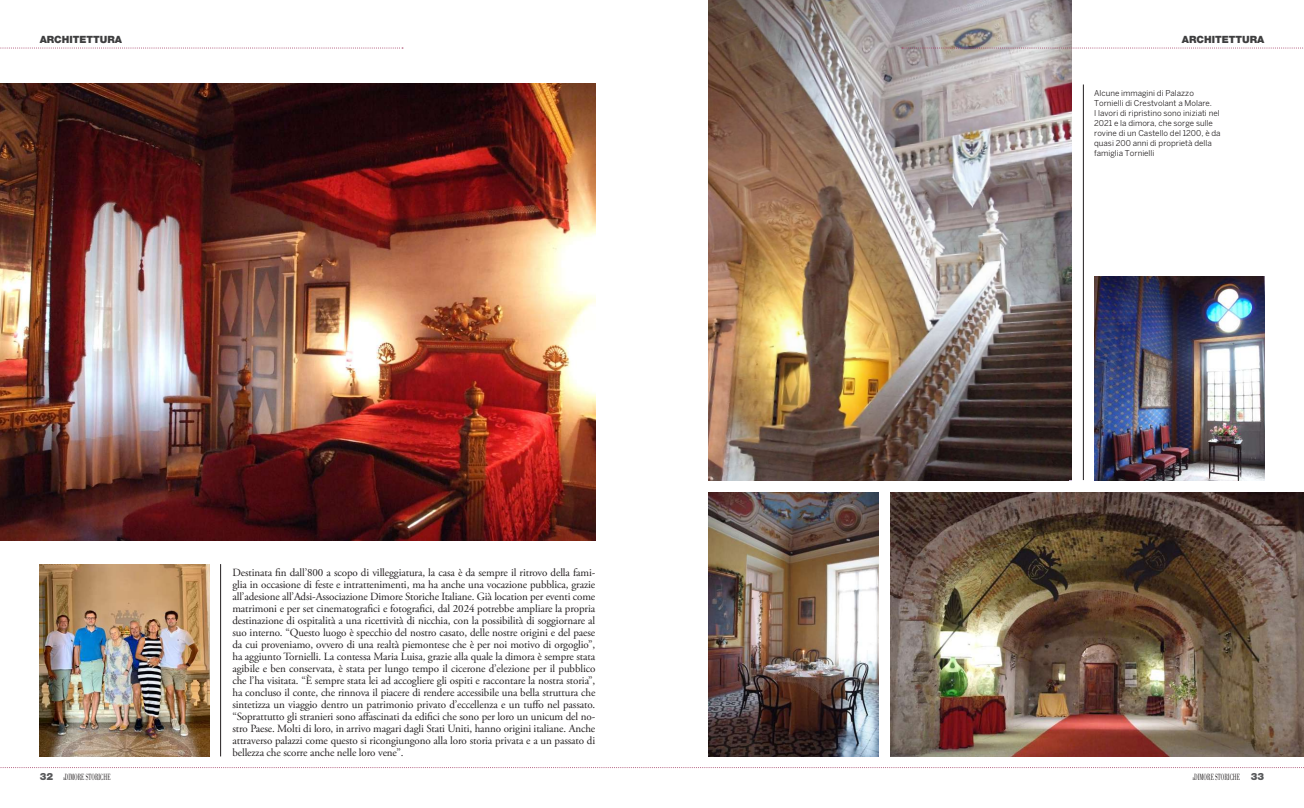
<style>
.page{position:relative;width:1304px;height:808px;background:#fff}
.page>*{position:absolute;margin:0;border:0;box-sizing:border-box;transform-origin:0 0}
.t1{font:11px/12px "Adobe Garamond Pro";letter-spacing:-.01em;color:#231f20;text-align:justify}
.t2{font:900 10px "Helvetica Neue LT Std";color:#3e3e3f}
.t3{font:900 10px "Helvetica Neue LT Std";color:#57585a}
.t4{font:9.3px "Bodoni Std";color:#231f20;scale:.57 1}
.t5{font:8px/10px "Benton Sans";color:#231f20}
.s1{font-style:italic;font-size:4.4px}
.s2{font-family:"Helvetica Neue LT Std";font-weight:900;font-size:10px;color:#57585a}
</style>
<div class="page">
<svg style="left:0;top:767px;width:1304px;height:1px"></svg>
<svg style="left:0;top:48px;width:403px;height:1px"></svg>
<hr style="left:1083px;top:84px;width:1px;height:396px;background:#231f20">
<hr style="left:220px;top:564px;width:1px;height:192px;background:#231f20">
<img style="left:709px;top:0;width:362px;height:480px">
<img style="left:0;top:84px;width:595px;height:456px">
<img style="left:890px;top:492px;width:414px;height:264px">
<img style="left:40px;top:564px;width:170px;height:192px">
<img style="left:1094px;top:276px;width:170px;height:204px">
<svg style="left:902px;top:48px;width:401px;height:1px"></svg>
<img style="left:709px;top:492px;width:170px;height:264px">
<p class="t2" style="left:40px;top:34px;width:84px">ARCHITETTURA</p>
<p class="t2" style="left:1182px;top:34px;width:84px">ARCHITETTURA</p>
<p class="t1" style="left:232px;top:567px;width:364px">Destinata fin dall’800 a scopo di villeggiatura, la casa è da sempre il ritrovo della fami&shy;glia in occasione di feste e intrattenimenti, ma ha anche una vocazione pubblica, grazie all’adesione all’Adsi-Associazione Dimore Storiche Italiane. Già location per eventi come matrimoni e per set cinematografici e fotografici, dal 2024 potrebbe ampliare la propria destinazione di ospitalità a una ricettività di nicchia, con la possibilità di soggiornare al suo interno. “Questo luogo è specchio del nostro casato, delle nostre origini e del paese da cui proveniamo, ovvero di una realtà piemontese che è per noi motivo di orgoglio”, ha aggiunto Tornielli. La contessa Maria Luisa, grazie alla quale la dimora è sempre stata agibile e ben conservata, è stata per lungo tempo il cicerone d’elezione per il pubblico che l’ha visitata. “È sempre stata lei ad accogliere gli ospiti e raccontare la nostra storia”, ha concluso il conte, che rinnova il piacere di rendere accessibile una bella struttura che sintetizza un viaggio dentro un patrimonio privato d’eccellenza e un tuffo nel passato. “Soprattutto gli stranieri sono affascinati da edifici che sono per loro un unicum del no&shy;stro Paese. Molti di loro, in arrivo magari dagli Stati Uniti, hanno origini italiane. Anche attraverso palazzi come questo si ricongiungono alla loro storia privata e a un passato di bellezza che scorre anche nelle loro vene”.</p>
<p class="t5" style="left:1094px;top:88px;width:128px">Alcune immagini di Palazzo<br>Tornielli di Crestvolant a Molare.<br>I lavori di ripristino sono iniziati nel<br>2021 e la dimora, che sorge sulle rovine di un Castello del 1200, è da quasi 200 anni di proprietà della famiglia Tornielli</p>
<p class="t3" style="left:40px;top:771px;width:15px">32</p>
<p class="t4" style="left:63px;top:772px;width:84px"><span class="s1">le</span> DIMORE STORICHE</p>
<p class="t4" style="left:1193px;top:772px;width:127px"><span class="s1">le</span> DIMORE STORICHE <span class="s2">33</span></p>
</div>
